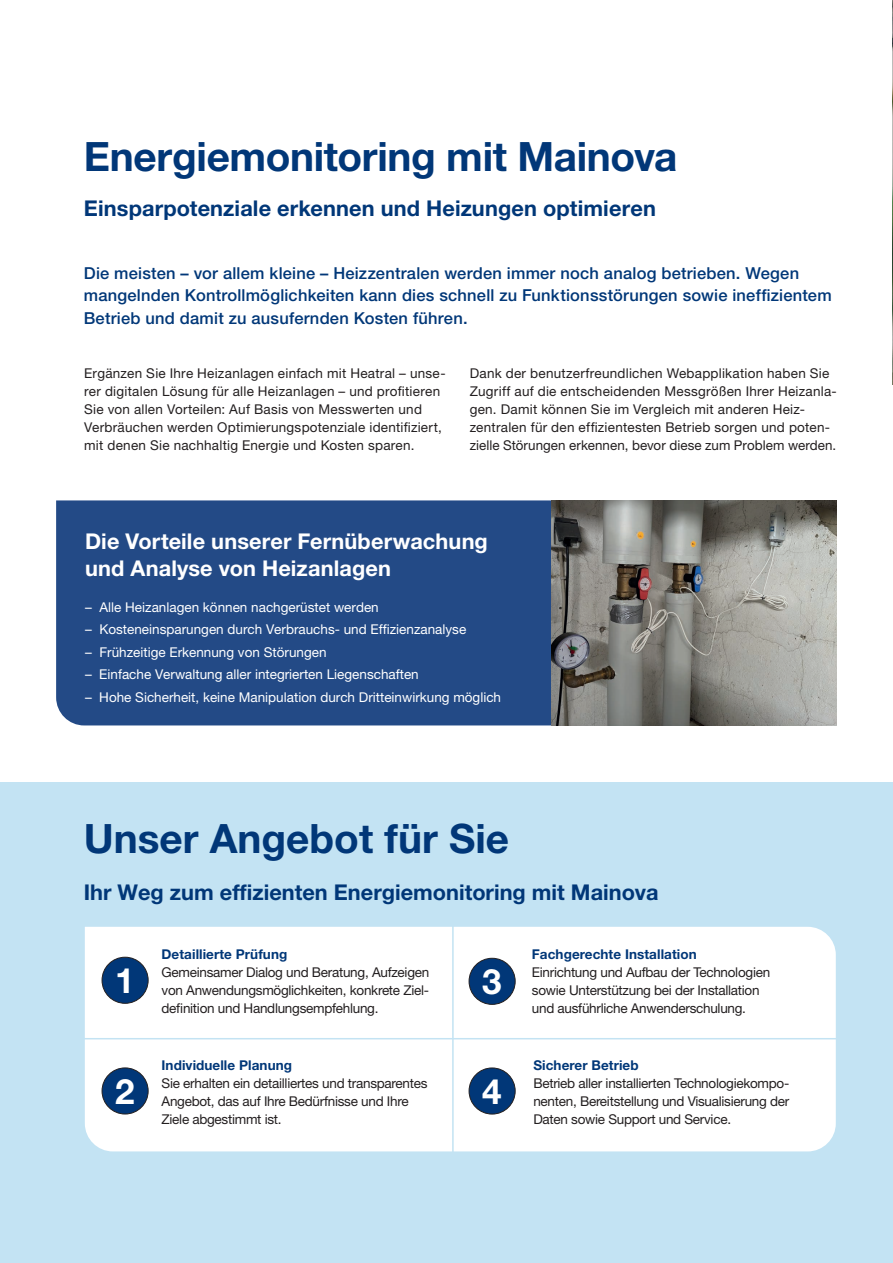
<style>
.page{position:relative;width:893px;height:1263px;background:#fff}
.page>*{position:absolute;margin:0;border:0;box-sizing:border-box;transform-origin:0 0}
.t1{font:700 40.5px "Helvetica Neue LT Pro";letter-spacing:-.005em;color:#013778}
.t2{font:700 34.95px "Helvetica Neue LT Pro";color:#fff}
.t3{font:700 21.75px "Helvetica Neue LT Pro";color:#013778}
.t4{font:700 21.75px/27px "Helvetica Neue LT Pro";letter-spacing:.005em;color:#fff}
.t5{font:500 16.5px/22.5px "Helvetica Neue LT Pro";letter-spacing:.015em;color:#013778}
.t6{font:13.5px/18px "Helvetica Neue LT Pro";letter-spacing:.015em;color:#231f20;text-align:justify}
.t7{font:13.5px "Helvetica Neue LT Pro";color:#fff}
.t8{font:13.5px/18px "Helvetica Neue LT Pro";letter-spacing:-.02em;color:#231f20}
.t9{font:700 13.5px "Helvetica Neue LT Pro";letter-spacing:.005em;color:#013778}
</style>
<div class="page">
<img style="left:892px;top:0;width:1px;height:385px">
<div style="left:0;top:783px;width:893px;height:480px;background:#c3e3f3"></div>
<div style="left:85px;top:927px;width:751px;height:224px;background:#fff"></div>
<hr style="left:44px;top:1038px;width:802px;height:1px;background:#c3e3f3">
<hr style="left:452px;top:919px;width:2px;height:288px;background:#c3e3f3">
<div style="left:56px;top:500px;width:496px;height:225px;background:#234a86"></div>
<img style="left:552px;top:500px;width:285px;height:225px">
<div style="left:102px;top:957px;width:46px;height:46px;background:#013778;border-radius:50%"></div>
<div style="left:102px;top:957px;width:46px;height:46px;border:1px solid #231f20;border-radius:50%"></div>
<div style="left:102px;top:1068px;width:46px;height:46px;background:#013778;border-radius:50%"></div>
<div style="left:102px;top:1068px;width:46px;height:46px;border:1px solid #231f20;border-radius:50%"></div>
<div style="left:469px;top:958px;width:46px;height:46px;background:#013778;border-radius:50%"></div>
<div style="left:469px;top:958px;width:46px;height:47px;border:1px solid #231f20;border-radius:50%"></div>
<div style="left:469px;top:1068px;width:46px;height:46px;background:#013778;border-radius:50%"></div>
<div style="left:469px;top:1068px;width:46px;height:46px;border:1px solid #231f20;border-radius:50%"></div>
<h1 class="t1" style="left:84px;top:131px;width:595px">Energiemonitoring mit Mainova</h1>
<h3 class="t3" style="left:84px;top:194px;width:574px">Einsparpotenziale erkennen und Heizungen optimieren</h3>
<p class="t5" style="left:84px;top:261px;width:749px">Die meisten – vor allem kleine – Heizzentralen werden immer noch analog betrieben. Wegen mangelnden Kontrollmöglichkeiten kann dies schnell zu Funktionsstörungen sowie ineffizientem<br>Betrieb und damit zu ausufernden Kosten führen.</p>
<p class="t6" style="left:84px;top:364px;width:363px;text-align:left">Ergänzen Sie Ihre Heizanlagen einfach mit Heatral – unse&shy;rer digitalen Lösung für alle Heizanlagen – und profitieren Sie von allen Vorteilen: Auf Basis von Messwerten und Verbräuchen werden Optimierungspotenziale identifiziert, mit denen Sie nachhaltig Energie und Kosten sparen.</p>
<p class="t6" style="left:470px;top:364px;width:369px;text-align:left">Dank der benutzerfreundlichen Webapplikation haben Sie Zugriff auf die entscheidenden Messgrößen Ihrer Heizanla&shy;gen. Damit können Sie im Vergleich mit anderen Heiz&shy;zentralen für den effizientesten Betrieb sorgen und poten&shy;zielle Störungen erkennen, bevor diese zum Problem werden.</p>
<h3 class="t4" style="left:85px;top:527px;width:404px">Die Vorteile unserer Fernüberwachung und Analyse von Heizanlagen</h3>
<p class="t7" style="left:85px;top:599px;width:295px">– Alle Heizanlagen können nachgerüstet werden</p>
<p class="t7" style="left:85px;top:621px;width:383px">– Kosteneinsparungen durch Verbrauchs- und Effizienzanalyse</p>
<p class="t7" style="left:85px;top:644px;width:243px">– Frühzeitige Erkennung von Störungen</p>
<p class="t7" style="left:85px;top:666px;width:335px">– Einfache Verwaltung aller integrierten Liegenschaften</p>
<p class="t7" style="left:85px;top:689px;width:418px">– Hohe Sicherheit, keine Manipulation durch Dritteinwirkung möglich</p>
<h1 class="t1" style="left:84px;top:813px;width:427px">Unser Angebot für Sie</h1>
<h3 class="t3" style="left:84px;top:878px;width:576px">Ihr Weg zum effizienten Energiemonitoring mit Mainova</h3>
<h2 class="t2" style="left:115px;top:958px;width:21px">1</h2>
<h2 class="t2" style="left:115px;top:1069px;width:21px">2</h2>
<p class="t9" style="left:162px;top:945px;width:127px">Detaillierte Prüfung</p>
<p class="t6" style="left:162px;top:963px;width:269px">Gemeinsamer Dialog und Beratung, Aufzeigen von Anwendungsmöglichkeiten, konkrete Ziel&shy;definition und Handlungsempfehlung.</p>
<p class="t9" style="left:162px;top:1057px;width:132px">Individuelle Planung</p>
<p class="t8" style="left:162px;top:1074px;width:267px">Sie erhalten ein detailliertes und transparentes<br>Angebot, das auf Ihre Bedürfnisse und Ihre<br>Ziele abgestimmt ist.</p>
<h2 class="t2" style="left:482px;top:959px;width:21px">3</h2>
<h2 class="t2" style="left:482px;top:1069px;width:21px">4</h2>
<p class="t9" style="left:532px;top:945px;width:166px">Fachgerechte Installation</p>
<p class="t8" style="left:532px;top:963px;width:240px">Einrichtung und Aufbau der Technologien sowie Unterstützung bei der Installation und ausführliche Anwenderschulung.</p>
<p class="t9" style="left:533px;top:1056px;width:107px">Sicherer Betrieb</p>
<p class="t6" style="left:533px;top:1073px;width:257px">Betrieb aller installierten Technologiekompo&shy;nenten, Bereitstellung und Visualisierung der Daten sowie Support und Service.</p>
</div>
